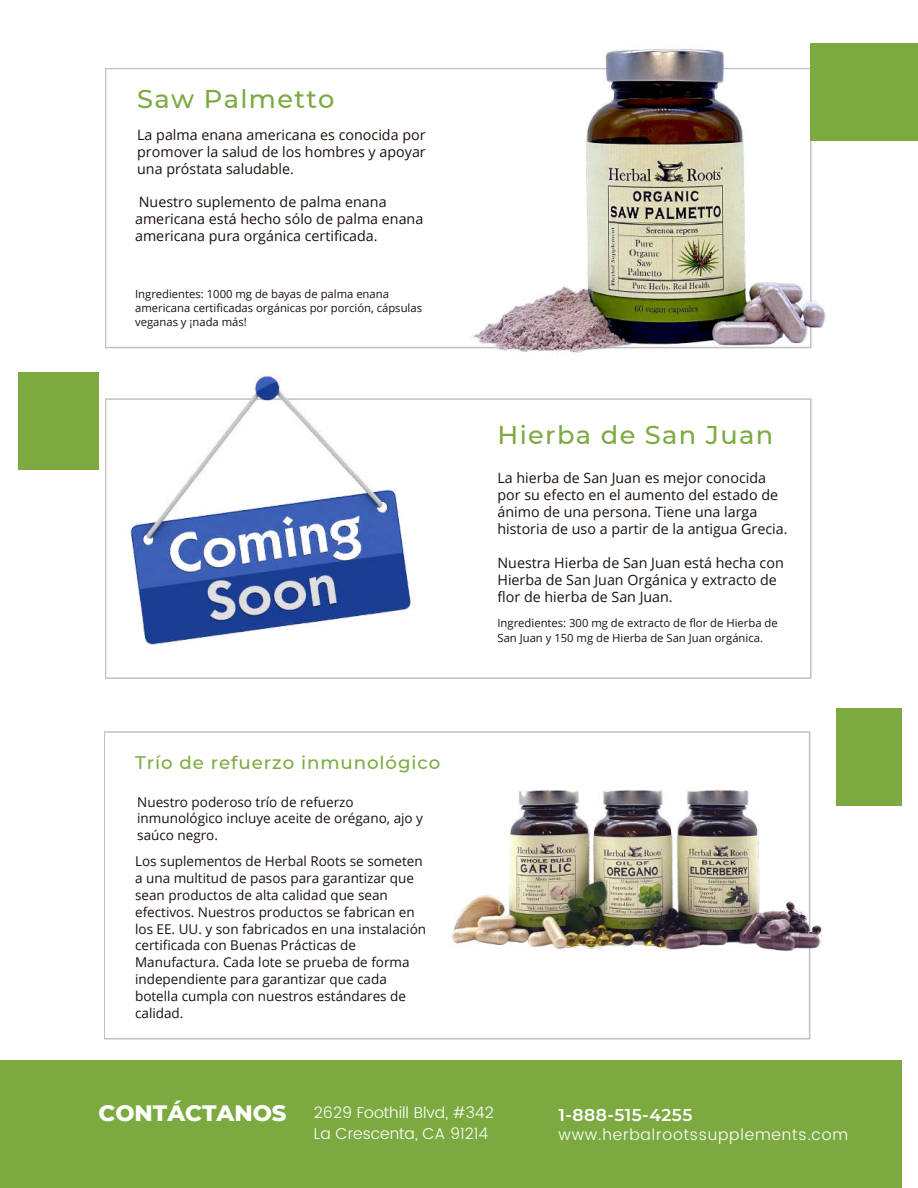
<style>
.page{position:relative;width:918px;height:1188px;background:#fff}
.page>*{position:absolute;margin:0;border:0;box-sizing:border-box;transform-origin:0 0}
.t1{font:500 25.65px "Montserrat";letter-spacing:.05em;color:#7caa41}
.t2{font:500 18.15px "Montserrat";letter-spacing:.05em;color:#7caa41}
.t3{font:600 17.1px "Montserrat";letter-spacing:.025em;color:#fff}
.t4{font:300 15.75px/20.4px "Poppins";color:#fff}
.t5{font:300 15.75px "Poppins";letter-spacing:.05em;color:#fff}
.t6{font:14.25px/17.1px "Open Sans";color:#1b110c}
.t7{font:13.5px/16.8px "Open Sans";color:#1b110c}
.t8{font:11.25px/14.1px "Open Sans";color:#1b110c}
.s1{font-family:"Montserrat";font-weight:800;font-size:22.8px}
</style>
<div class="page">
<svg style="left:105px;top:68px;width:353px;height:280px"></svg>
<svg style="left:459px;top:398px;width:353px;height:281px"></svg>
<div style="left:18px;top:372px;width:81px;height:97px;background:#7caa41"></div>
<img style="left:81px;top:375px;width:378px;height:304px">
<svg style="left:104px;top:731px;width:706px;height:308px"></svg>
<img style="left:449px;top:731px;width:373px;height:281px">
<img style="left:458px;top:49px;width:368px;height:304px">
<div style="left:0;top:1061px;width:902px;height:127px;background:#7caa41"></div>
<div style="left:810px;top:43px;width:108px;height:98px;background:#7caa41"></div>
<div style="left:836px;top:708px;width:66px;height:97px;background:#7caa41"></div>
<h1 class="t1" style="left:137px;top:83px;width:199px">Saw Palmetto</h1>
<p class="t6" style="left:137px;top:125px;width:290px;text-align:justify">La palma enana americana es conocida por promover la salud de los hombres y apoyar una próstata saludable.</p>
<p class="t6" style="left:135px;top:193px;width:290px">Nuestro suplemento de palma enana americana está hecho sólo de palma enana americana pura orgánica certificada.</p>
<p class="t8" style="left:135px;top:287px;width:288px">Ingredientes: 1000 mg de bayas de palma enana americana certificadas orgánicas por porción, cápsulas veganas y ¡nada más!</p>
<p class="t2" style="left:135px;top:752px;width:307px">Trío de refuerzo inmunológico</p>
<p class="t7" style="left:137px;top:793px;width:287px">Nuestro poderoso trío de refuerzo inmunológico incluye aceite de orégano, ajo y saúco negro.</p>
<p class="t7" style="left:135px;top:852px;width:292px">Los suplementos de Herbal Roots se someten a una multitud de pasos para garantizar que sean productos de alta calidad que sean efectivos. Nuestros productos se fabrican en los EE. UU. y son fabricados en una instalación certificada con Buenas Prácticas de Manufactura. Cada lote se prueba de forma independiente para garantizar que cada botella cumpla con nuestros estándares de calidad.</p>
<h1 class="t1" style="left:497px;top:420px;width:277px">Hierba de San Juan</h1>
<p class="t6" style="left:497px;top:469px;width:292px">La hierba de San Juan es mejor conocida por su efecto en el aumento del estado de ánimo de una persona. Tiene una larga historia de uso a partir de la antigua Grecia.</p>
<p class="t6" style="left:497px;top:554px;width:288px">Nuestra Hierba de San Juan está hecha con<br>Hierba de San Juan Orgánica y extracto de flor de hierba de San Juan.</p>
<p class="t8" style="left:497px;top:616px;width:282px">Ingredientes: 300 mg de extracto de flor de Hierba de<br>San Juan y 150 mg de Hierba de San Juan orgánica.</p>
<p class="t4" style="left:314px;top:1103px;width:181px;text-indent:-215px"><span class="s1">CONTÁCTANOS</span> 2629 Foothill Blvd, #342<br>La Crescenta, CA 91214</p>
<p class="t3" style="left:558px;top:1104px;width:135px">1-888-515-4255</p>
<p class="t5" style="left:558px;top:1126px;width:291px">www.herbalrootssupplements.com</p>
</div>
